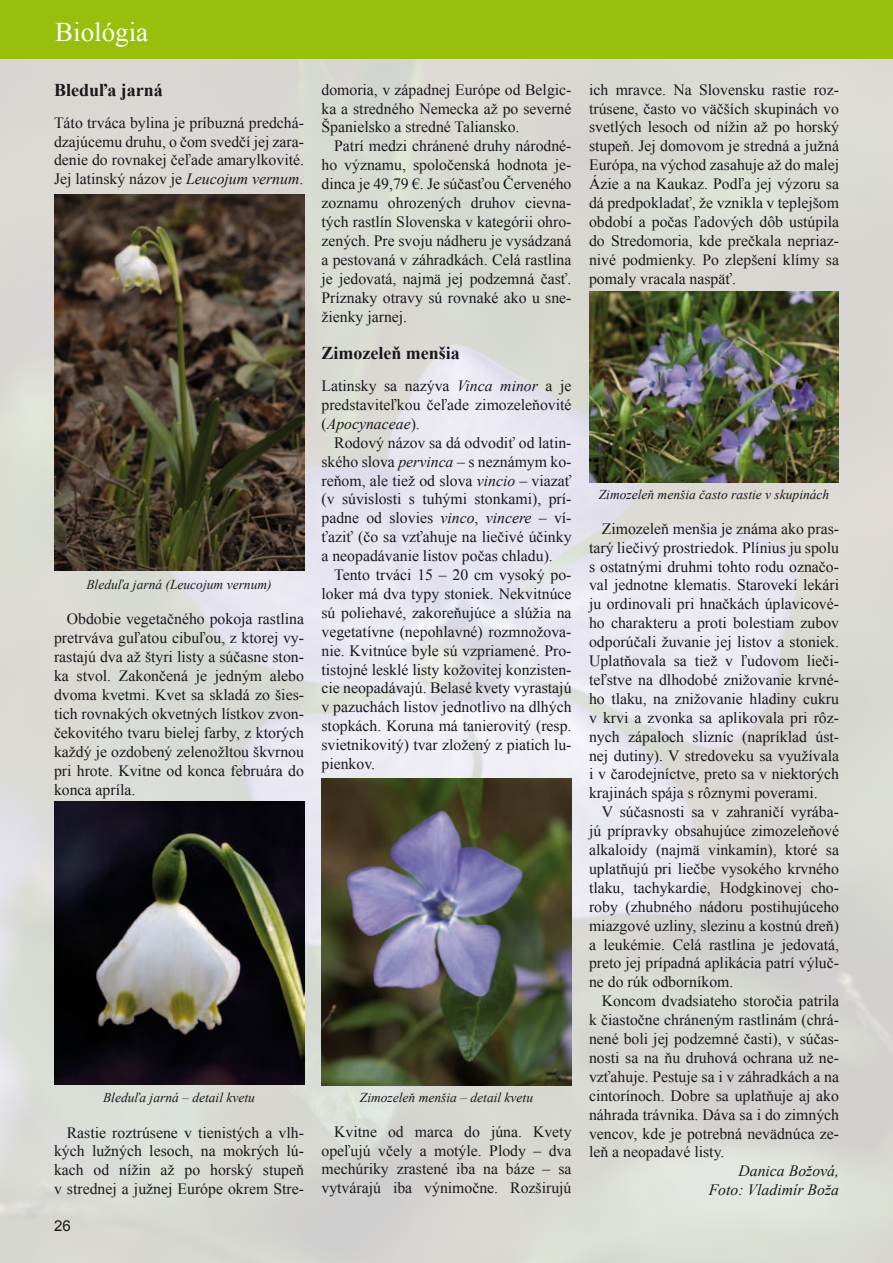
<style>
.page{position:relative;width:893px;height:1263px;background:#fff}
.page>*{position:absolute;margin:0;border:0;box-sizing:border-box;transform-origin:0 0}
.t1{font:27px "Times New Roman";color:#fff}
.t2{font:700 18px "Times New Roman";color:#1a171c}
.t3{font:15.75px/18.9px "Times New Roman";color:#1a171c;text-align:justify}
.t4{font:italic 15.75px/18.9px "Times New Roman";color:#1a171c;text-align:right}
.t5{font:15px "Arial";color:#1a171c}
.t6{font:italic 13.5px "Times New Roman";color:#1a171c}
.s1{font-style:italic}
</style>
<div class="page">
<img style="left:0;top:58px;width:893px;height:1205px">
<div style="left:0;top:0;width:893px;height:58px;background:#98bf0c"></div>
<img style="left:54px;top:194px;width:250px;height:376px">
<img style="left:54px;top:801px;width:250px;height:284px">
<img style="left:321px;top:778px;width:250px;height:307px">
<img style="left:589px;top:291px;width:250px;height:191px">
<h1 class="t1" style="left:55px;top:13px;width:95px">Biológia</h1>
<p class="t2" style="left:54px;top:77px;width:110px">Bleduľa jarná</p>
<p class="t3" style="left:54px;top:113px;width:252px">Táto trváca bylina je príbuzná predchá&shy;dzajúcemu druhu, o čom svedčí jej zara&shy;denie do rovnakej čeľade amarylkovité.<br>Jej latinský názov je <span class="s1">Leucojum vernum</span>.</p>
<p class="t6" style="left:86px;top:575px;width:187px">Bleduľa jarná (Leucojum vernum)</p>
<p class="t3" style="left:54px;top:609px;width:252px;text-indent:13px">Obdobie vegetačného pokoja rastlina pretrváva guľatou cibuľou, z ktorej vy&shy;rastajú dva až štyri listy a súčasne ston&shy;ka stvol. Zakončená je jedným alebo dvoma kvetmi. Kvet sa skladá zo šies&shy;tich rovnakých okvetných lístkov zvon&shy;čekovitého tvaru bielej farby, z ktorých každý je ozdobený zelenožltou škvrnou pri hrote. Kvitne od konca februára do konca apríla.</p>
<p class="t3" style="left:321px;top:80px;width:252px">domoria, v západnej Európe od Belgic&shy;ka a stredného Nemecka až po severné Španielsko a stredné Taliansko.</p>
<p class="t3" style="left:321px;top:136px;width:252px;text-indent:13px">Patrí medzi chránené druhy národné&shy;ho významu, spoločenská hodnota je&shy;dinca je 49,79 €. Je súčasťou Červeného zoznamu ohrozených druhov cievna&shy;tých rastlín Slovenska v kategórii ohro&shy;zených. Pre svoju nádheru je vysádzaná a pestovaná v záhradkách. Celá rastlina je jedovatá, najmä jej podzemná časť.<br>Príznaky otravy sú rovnaké ako u sne&shy;žienky jarnej.</p>
<p class="t2" style="left:321px;top:341px;width:140px">Zimozeleň menšia</p>
<p class="t3" style="left:321px;top:376px;width:252px">Latinsky sa nazýva <span class="s1">Vinca minor</span> a je predstaviteľkou čeľade zimozeleňovité (<span class="s1">Apocynaceae</span>).</p>
<p class="t3" style="left:321px;top:433px;width:252px;text-indent:13px">Rodový názov sa dá odvodiť od latin&shy;ského slova <span class="s1">pervinca</span> – s neznámym ko&shy;reňom, ale tiež od slova <span class="s1">vincio</span> – viazať (v súvislosti s tuhými stonkami), prí&shy;padne od slovies <span class="s1">vinco</span>, <span class="s1">vincere</span> – ví&shy;ťaziť (čo sa vzťahuje na liečivé účinky a neopadávanie listov počas chladu).</p>
<p class="t3" style="left:321px;top:565px;width:252px;text-indent:13px">Tento trváci 15 – 20 cm vysoký po&shy;loker má dva typy stoniek. Nekvitnúce sú poliehavé, zakoreňujúce a slúžia na vegetatívne (nepohlavné) rozmnožova&shy;nie. Kvitnúce byle sú vzpriamené. Pro&shy;tistojné lesklé listy kožovitej konzisten&shy;cie neopadávajú. Belasé kvety vyrastajú v pazuchách listov jednotlivo na dlhých stopkách. Koruna má tanierovitý (resp. svietnikovitý) tvar zložený z piatich lu&shy;pienkov.</p>
<p class="t6" style="left:103px;top:1088px;width:153px">Bleduľa jarná – detail kvetu</p>
<p class="t3" style="left:54px;top:1122px;width:252px;text-indent:13px">Rastie roztrúsene v tienistých a vlh&shy;kých lužných lesoch, na mokrých lú&shy;kach od nížin až po horský stupeň v strednej a južnej Európe okrem Stre-</p>
<p class="t5" style="left:54px;top:1216px;width:18px">26</p>
<p class="t6" style="left:360px;top:1088px;width:175px">Zimozeleň menšia – detail kvetu</p>
<p class="t3" style="left:321px;top:1122px;width:252px;text-indent:13px">Kvitne od marca do júna. Kvety opeľujú včely a motýle. Plody – dva mechúriky zrastené iba na báze – sa vytvárajú iba výnimočne. Rozširujú</p>
<p class="t3" style="left:589px;top:80px;width:252px">ich mravce. Na Slovensku rastie roz&shy;trúsene, často vo väčších skupinách vo svetlých lesoch od nížin až po horský stupeň. Jej domovom je stredná a južná Európa, na východ zasahuje až do malej Ázie a na Kaukaz. Podľa jej výzoru sa dá predpokladať, že vznikla v teplejšom období a počas ľadových dôb ustúpila do Stredomoria, kde prečkala nepriaz&shy;nivé podmienky. Po zlepšení klímy sa pomaly vracala naspäť.</p>
<p class="t6" style="left:599px;top:485px;width:232px">Zimozeleň menšia často rastie v skupinách</p>
<p class="t3" style="left:589px;top:519px;width:252px;text-indent:13px">Zimozeleň menšia je známa ako pras&shy;tarý liečivý prostriedok. Plínius ju spolu s ostatnými druhmi tohto rodu označo&shy;val jednotne klematis. Starovekí lekári ju ordinovali pri hnačkách úplavicové&shy;ho charakteru a proti bolestiam zubov odporúčali žuvanie jej listov a stoniek.<br>Uplatňovala sa tiež v ľudovom lieči&shy;teľstve na dlhodobé znižovanie krvné&shy;ho tlaku, na znižovanie hladiny cukru v krvi a zvonka sa aplikovala pri rôz&shy;nych zápaloch slizníc (napríklad úst&shy;nej dutiny). V stredoveku sa využívala i v čarodejníctve, preto sa v niektorých krajinách spája s rôznymi poverami.</p>
<p class="t3" style="left:589px;top:802px;width:252px;text-indent:13px">V súčasnosti sa v zahraničí vyrába&shy;jú prípravky obsahujúce zimozeleňové alkaloidy (najmä vinkamín), ktoré sa uplatňujú pri liečbe vysokého krvného tlaku, tachykardie, Hodgkinovej cho&shy;roby (zhubného nádoru postihujúceho miazgové uzliny, slezinu a kostnú dreň) a leukémie. Celá rastlina je jedovatá, preto jej prípadná aplikácia patrí výluč&shy;ne do rúk odborníkom.</p>
<p class="t3" style="left:589px;top:991px;width:252px;text-indent:13px">Koncom dvadsiateho storočia patrila k čiastočne chráneným rastlinám (chrá&shy;nené boli jej podzemné časti), v súčas&shy;nosti sa na ňu druhová ochrana už ne&shy;vzťahuje. Pestuje sa i v záhradkách a na cintorínoch. Dobre sa uplatňuje aj ako náhrada trávnika. Dáva sa i do zimných vencov, kde je potrebná nevädnúca ze&shy;leň a neopadavé listy.</p>
<p class="t4" style="left:709px;top:1161px;width:132px">Danica Božová,<br>Foto: Vladimír Boža</p>
</div>
